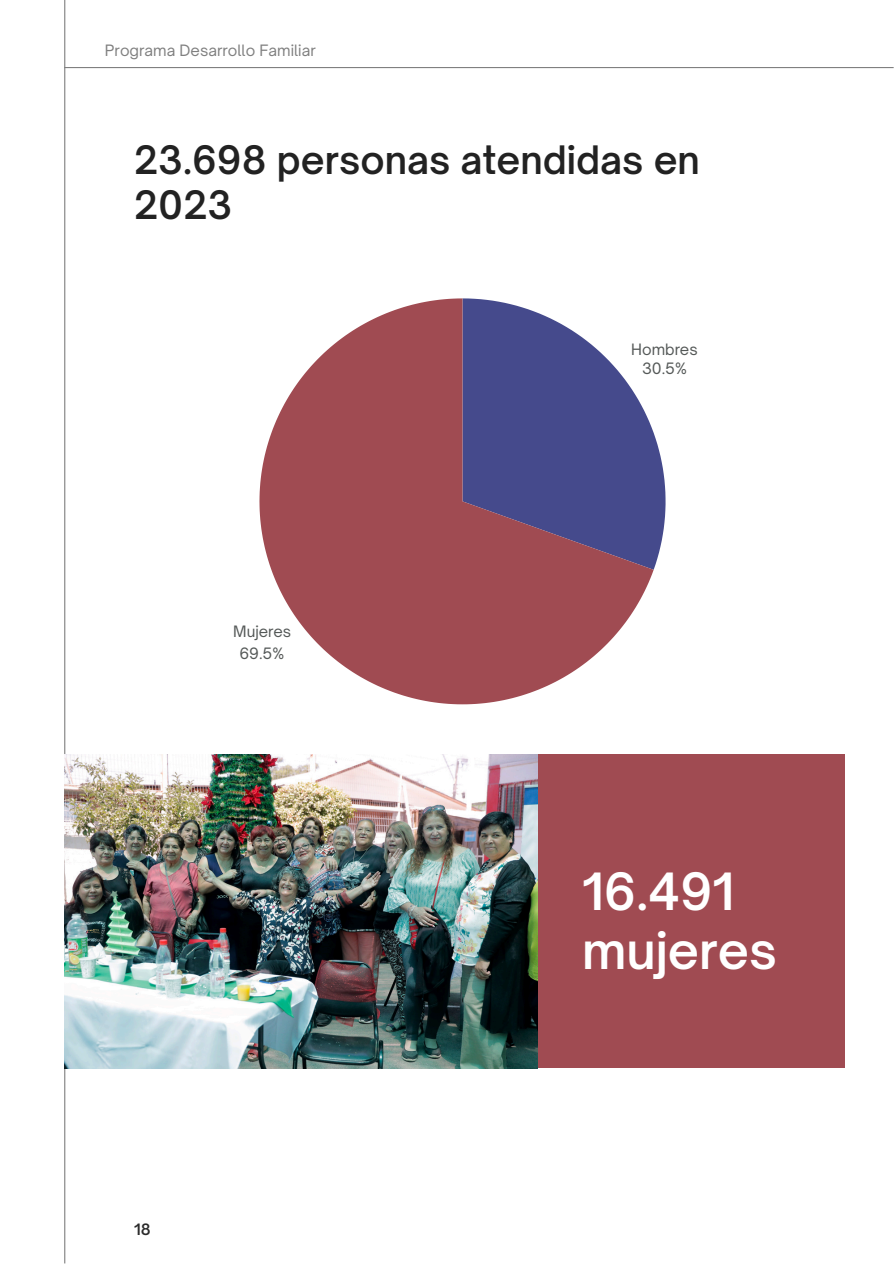
<style>
.page{position:relative;width:894px;height:1264px;background:#fff}
.page>*{position:absolute;margin:0;border:0;box-sizing:border-box;transform-origin:0 0}
.t1{font:600 49.05px/58.3px "Open Sauce One";color:#fff}
.t2{font:600 37.5px/45px "Open Sauce One";color:#222}
.t3{font:15px "Open Sauce One";color:#808080}
.t4{font:15px/22.4px "Open Sauce One";color:#545857;text-align:center}
.t5{font:600 15px "Open Sauce One";color:#2b2b2b}
</style>
<div class="page">
<div style="left:423px;top:754px;width:421px;height:314px;background:#a04b52"></div>
<hr style="left:64px;top:0;width:1px;height:1263px;background:#808080">
<hr style="left:64px;top:67px;width:829px;height:1px;background:#808080">
<svg style="left:653px;top:431px;width:12px;height:139px;fill:#454a8c"></svg>
<svg style="left:259px;top:298px;width:394px;height:406px;fill:#a04b52"></svg>
<img style="left:64px;top:754px;width:473px;height:314px">
<p class="t3" style="left:105px;top:41px;width:212px">Programa Desarrollo Familiar</p>
<p class="t2" style="left:134px;top:137px;width:567px">23.698 personas atendidas en<br>2023</p>
<p class="t4" style="left:233px;top:620px;width:59px">Mujeres<br>69.5%</p>
<p class="t5" style="left:134px;top:1219px;width:18px">18</p>
<p class="t4" style="left:631px;top:339px;width:68px;line-height:19.6px">Hombres<br>30.5%</p>
<h2 class="t1" style="left:582px;top:862px;width:196px">16.491 mujeres</h2>
</div>
